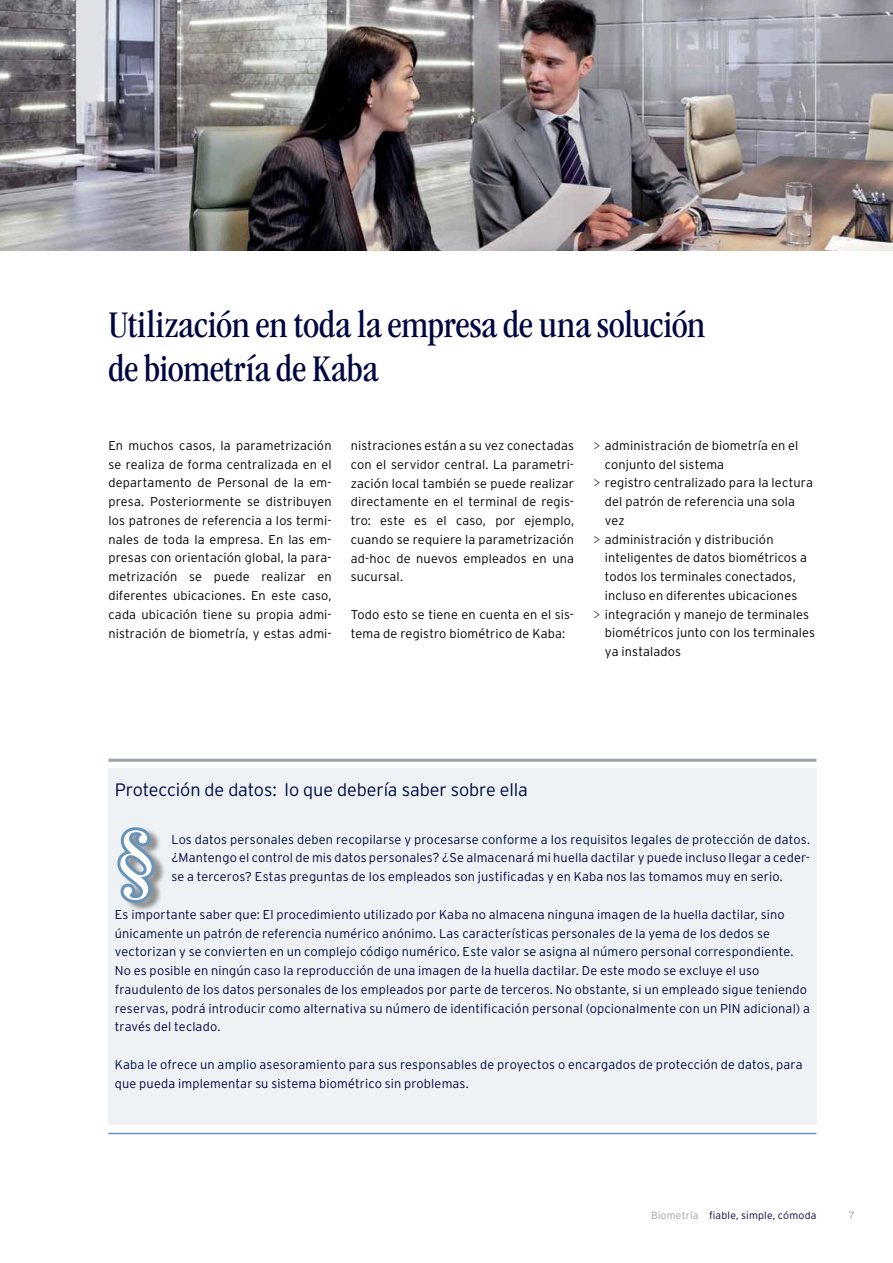
<style>
.page{position:relative;width:893px;height:1263px;background:#fff}
.page>*{position:absolute;margin:0;border:0;box-sizing:border-box;transform-origin:0 0}
.t1{font:condensed 84px "ITC Garamond Std";color:#fff}
.t2{font:condensed 39px/43.5px "ITC Garamond Std";letter-spacing:-.01em;color:#000640}
.t3{font:300 18px "Interstate";letter-spacing:-.005em;color:#000640}
.t4{font:300 12.75px/18.8px "Interstate";letter-spacing:.01em;color:#000640}
.t5{font:300 12.75px/18.8px "Interstate";letter-spacing:.01em;color:#000;text-align:justify}
.t6{font:300 10.5px "Interstate";letter-spacing:.02em;color:#000640}
.t7{font:300 10.5px "Interstate Tab";color:#98a4ad}
.s1{font-weight:200}
.s2{color:#98a4ad}
</style>
<div class="page">
<hr style="left:108px;top:759px;width:708px;height:3px;background:#98a4ad">
<hr style="left:108px;top:1133px;width:708px;height:1px;background:#6793ba">
<img style="left:0;top:0;width:893px;height:251px">
<div style="left:108px;top:769px;width:708px;height:356px;background:#eff2f4"></div>
<div style="left:120px;top:828px;width:46px;height:84px;background:#000;opacity:.4"></div>
<svg style="left:117px;top:827px;width:41px;height:79px"></svg>
<h2 class="t2" style="left:108px;top:304px;width:599px">Utilización en toda la empresa de una solución de biometría de Kaba</h2>
<p class="t5" style="left:108px;top:436px;width:225px">En muchos casos, la parametrización se realiza de forma centralizada en el departamento de Personal de la em&shy;presa. Posteriormente se distribuyen los patrones de referencia a los termi&shy;nales de toda la empresa. En las em&shy;presas con orientación global, la para&shy;metrización se puede realizar en diferentes ubicaciones. En este caso, cada ubicación tiene su propia admi&shy;nistración de biometría, y estas admi-</p>
<p class="t5" style="left:351px;top:436px;width:225px">nistraciones están a su vez conectadas con el servidor central. La parametri&shy;zación local también se puede realizar directamente en el terminal de regis&shy;tro: este es el caso, por ejemplo, cuando se requiere la parametrización ad-hoc de nuevos empleados en una sucursal.</p>
<p class="t5" style="left:351px;top:605px;width:225px">Todo esto se tiene en cuenta en el sis&shy;tema de registro biométrico de Kaba:</p>
<p class="t5" style="left:593px;top:436px;width:207px"><span class="s1">&gt;</span> administración de biometría en el</p>
<p class="t5" style="left:605px;top:455px;width:121px">conjunto del sistema</p>
<p class="t5" style="left:593px;top:473px;width:221px"><span class="s1">&gt;</span> registro centralizado para la lectura</p>
<p class="t5" style="left:605px;top:492px;width:192px">del patrón de referencia una sola</p>
<p class="t5" style="left:605px;top:511px;width:21px">vez</p>
<p class="t5" style="left:593px;top:530px;width:182px"><span class="s1">&gt;</span> administración y distribución</p>
<p class="t5" style="left:605px;top:548px;width:204px">inteligentes de datos biométricos a</p>
<p class="t5" style="left:605px;top:567px;width:192px">todos los terminales conectados,</p>
<p class="t5" style="left:605px;top:586px;width:194px">incluso en diferentes ubicaciones</p>
<p class="t5" style="left:593px;top:605px;width:217px"><span class="s1">&gt;</span> integración y manejo de terminales</p>
<p class="t5" style="left:605px;top:623px;width:212px">biométricos junto con los terminales</p>
<p class="t5" style="left:605px;top:642px;width:78px">ya instalados</p>
<h3 class="t3" style="left:115px;top:779px;width:415px">Protección de datos: lo que debería saber sobre ella</h3>
<p class="t4" style="left:171px;top:830px;width:640px;text-align:justify">Los datos personales deben recopilarse y procesarse conforme a los requisitos legales de protección de datos. ¿Mantengo el control de mis datos personales? ¿Se almacenará mi huella dactilar y puede incluso llegar a ceder&shy;se a terceros? Estas preguntas de los empleados son justificadas y en Kaba nos las tomamos muy en serio.</p>
<p class="t4" style="left:115px;top:905px;width:697px">Es importante saber que: El procedimiento utilizado por Kaba no almacena ninguna imagen de la huella dactilar, sino únicamente un patrón de referencia numérico anónimo. Las características personales de la yema de los dedos se vectorizan y se convierten en un complejo código numérico. Este valor se asigna al número personal correspondiente.<br>No es posible en ningún caso la reproducción de una imagen de la huella dactilar. De este modo se excluye el uso fraudulento de los datos personales de los empleados por parte de terceros. No obstante, si un empleado sigue teniendo reservas, podrá introducir como alternativa su número de identificación personal (opcionalmente con un PIN adicional) a través del teclado.</p>
<p class="t4" style="left:115px;top:1055px;width:689px">Kaba le ofrece un amplio asesoramiento para sus responsables de proyectos o encargados de protección de datos, para que pueda implementar su sistema biométrico sin problemas.</p>
<h1 class="t1" style="left:115px;top:811px;width:43px">§</h1>
<p class="t6" style="left:651px;top:1209px;width:167px"><span class="s2">Biometría</span> fiable, simple, cómoda</p>
<p class="t7" style="left:848px;top:1209px;width:8px">7</p>
</div>
